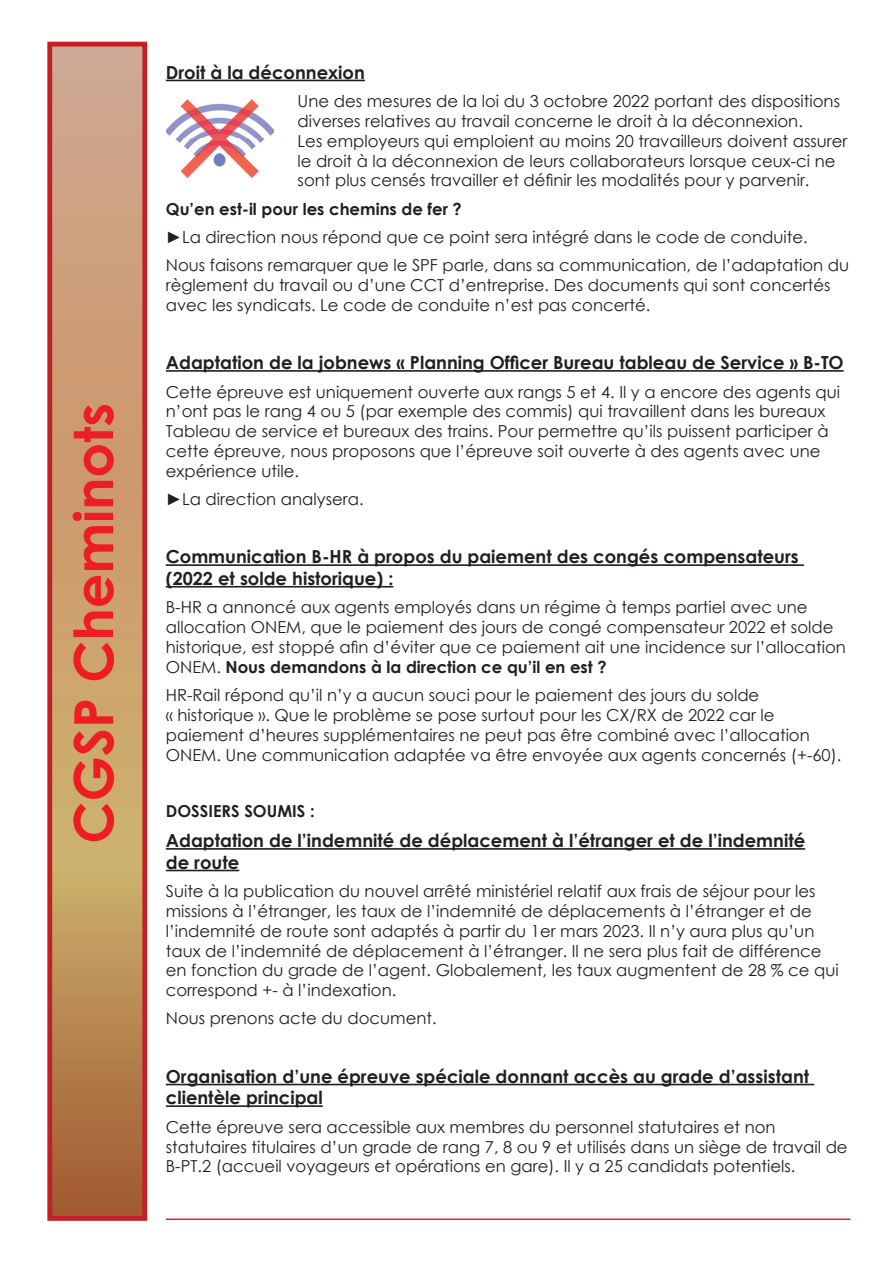
<style>
.page{position:relative;width:893px;height:1263px;background:#fff}
.page>*{position:absolute;margin:0;border:0;box-sizing:border-box;transform-origin:0 0}
.t1{font:700 54px "Century Gothic";color:#ee1d23}
.t2{font:700 18px/21.6px "Century Gothic";color:#231f20}
.t3{font:16.5px/19.8px "Century Gothic";color:#231f20}
.t4{font:700 16.5px "Century Gothic";color:#231f20}
.s1{font-weight:700}
</style>
<div class="page">
<svg style="left:53px;top:48px;width:88px;height:1167px;background:#c6996a"></svg>
<div style="left:47px;top:42px;width:100px;height:1179px;border:5px solid #c22025"></div>
<hr style="left:166px;top:1218px;width:684px;height:2px;background:#ee1d23">
<hr style="left:166px;top:80px;width:199px;height:1px;background:#231f20">
<hr style="left:166px;top:370px;width:678px;height:2px;background:#231f20">
<hr style="left:166px;top:564px;width:638px;height:2px;background:#231f20">
<hr style="left:166px;top:586px;width:227px;height:1px;background:#231f20">
<hr style="left:166px;top:848px;width:639px;height:2px;background:#231f20">
<hr style="left:166px;top:870px;width:73px;height:1px;background:#231f20">
<hr style="left:166px;top:1084px;width:648px;height:1px;background:#231f20">
<hr style="left:166px;top:1105px;width:157px;height:2px;background:#231f20">
<img style="left:166px;top:99px;width:107px;height:78px">
<h1 class="t1" style="left:52px;top:844px;width:442px;rotate:-90deg">CGSP Cheminots</h1>
<p class="t2" style="left:166px;top:61px;width:201px">Droit à la déconnexion</p>
<p class="t3" style="left:298px;top:91px;width:551px">Une des mesures de la loi du 3 octobre 2022 portant des dispositions diverses relatives au travail concerne le droit à la déconnexion.<br>Les employeurs qui emploient au moins 20 travailleurs doivent assurer le droit à la déconnexion de leurs collaborateurs lorsque ceux-ci ne sont plus censés travailler et définir les modalités pour y parvenir.</p>
<p class="t4" style="left:166px;top:196px;width:298px">Qu’en est-il pour les chemins de fer ?</p>
<p class="t3" style="left:166px;top:222px;width:685px;line-height:28.3px">►La direction nous répond que ce point sera intégré dans le code de conduite.<br>Nous faisons remarquer que le SPF parle, dans sa communication, de l’adaptation du</p>
<p class="t3" style="left:166px;top:275px;width:666px">règlement du travail ou d’une CCT d’entreprise. Des documents qui sont concertés avec les syndicats. Le code de conduite n’est pas concerté.</p>
<p class="t2" style="left:166px;top:351px;width:679px">Adaptation de la jobnews « Planning Officer Bureau tableau de Service » B-TO</p>
<p class="t3" style="left:166px;top:381px;width:676px">Cette épreuve est uniquement ouverte aux rangs 5 et 4. Il y a encore des agents qui n’ont pas le rang 4 ou 5 (par exemple des commis) qui travaillent dans les bureaux Tableau de service et bureaux des trains. Pour permettre qu’ils puissent participer à cette épreuve, nous proposons que l’épreuve soit ouverte à des agents avec une expérience utile.</p>
<p class="t3" style="left:166px;top:489px;width:199px">►La direction analysera.</p>
<p class="t2" style="left:166px;top:545px;width:634px">Communication B-HR à propos du paiement des congés compensateurs (2022 et solde historique) :</p>
<p class="t3" style="left:166px;top:597px;width:682px">B-HR a annoncé aux agents employés dans un régime à temps partiel avec une allocation ONEM, que le paiement des jours de congé compensateur 2022 et solde historique, est stoppé afin d’éviter que ce paiement ait une incidence sur l’allocation ONEM. <span class="s1">Nous demandons à la direction ce qu’il en est ?</span></p>
<p class="t3" style="left:166px;top:685px;width:677px">HR-Rail répond qu’il n’y a aucun souci pour le paiement des jours du solde<br>« historique ». Que le problème se pose surtout pour les CX/RX de 2022 car le paiement d’heures supplémentaires ne peut pas être combiné avec l’allocation ONEM. Une communication adaptée va être envoyée aux agents concernés (+-60).</p>
<p class="t4" style="left:166px;top:799px;width:150px">DOSSIERS SOUMIS :</p>
<p class="t2" style="left:166px;top:829px;width:641px">Adaptation de l’indemnité de déplacement à l’étranger et de l’indemnité de route</p>
<p class="t3" style="left:166px;top:881px;width:674px">Suite à la publication du nouvel arrêté ministériel relatif aux frais de séjour pour les missions à l’étranger, les taux de l’indemnité de déplacements à l’étranger et de l’indemnité de route sont adaptés à partir du 1er mars 2023. Il n’y aura plus qu’un taux de l’indemnité de déplacement à l’étranger. Il ne sera plus fait de différence en fonction du grade de l’agent. Globalement, les taux augmentent de 28 % ce qui correspond +- à l’indexation.</p>
<p class="t3" style="left:166px;top:1008px;width:272px">Nous prenons acte du document.</p>
<p class="t2" style="left:166px;top:1065px;width:645px">Organisation d’une épreuve spéciale donnant accès au grade d’assistant clientèle principal</p>
<p class="t3" style="left:166px;top:1117px;width:683px">Cette épreuve sera accessible aux membres du personnel statutaires et non statutaires titulaires d’un grade de rang 7, 8 ou 9 et utilisés dans un siège de travail de<br>B-PT.2 (accueil voyageurs et opérations en gare). Il y a 25 candidats potentiels.</p>
</div>
